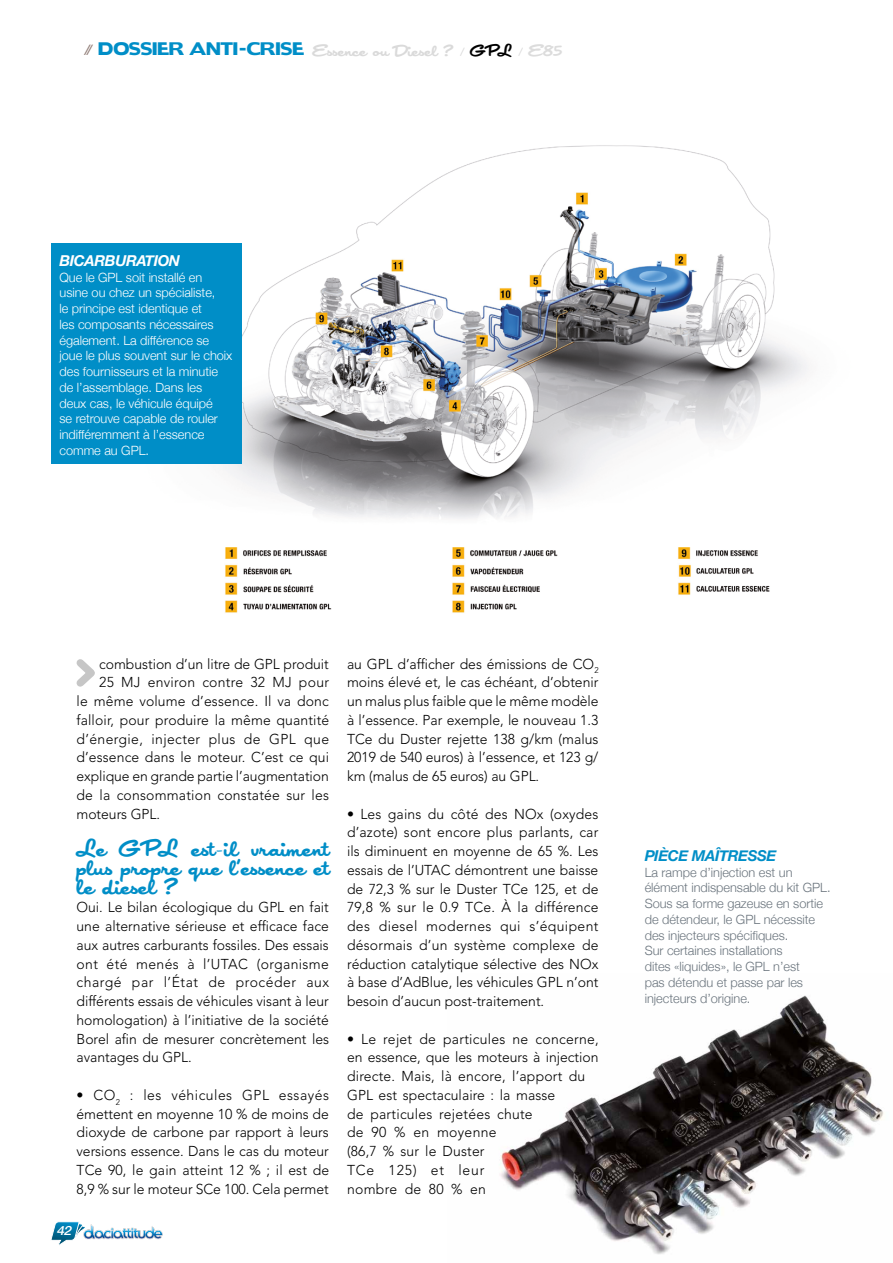
<style>
.page{position:relative;width:893px;height:1263px;background:#fff}
.page>*{position:absolute;margin:0;border:0;box-sizing:border-box;transform-origin:0 0}
.t1{font:25.5px/18.8px "Japan";letter-spacing:-.005em;color:#008ec7;text-align:justify}
.t2{font:18px "Dorado Headline";letter-spacing:-.085em;color:#008ec7;scale:.9 1}
.t3{font:italic 700 15px "Helvetica Neue";letter-spacing:-.03em;color:#008ec7}
.t4{font:italic 700 15px "Helvetica Neue";letter-spacing:-.03em;color:#fff}
.t5{font:300 14.25px/18.8px "Avenir";letter-spacing:.005em;color:#000;text-align:justify}
.t6{font:300 14.25px "Avenir";letter-spacing:.025em;color:#000}
.t7{font:300 12.75px/15.8px "Helvetica Neue";letter-spacing:-.005em;color:#fff}
.t8{font:300 12.75px/15.8px "Helvetica Neue";letter-spacing:-.005em;color:#6a747d}
.t9{font:italic 500 12.6px "Helvetica Neue";color:#fff;scale:1.11 1}
.s1{font-family:"DIN Medium";font-style:italic;font-size:12px;color:#8f7b75}
.s2{font-family:"Japan";color:#dadada}
.s3{font-family:"Just Me Again Down Here";color:#dadada}
.s4{font-family:"Japan";color:#000}
.s5{font-family:"Japan";color:#dcdcdc}
.s6{font-family:"Just Me Again Down Here"}
</style>
<div class="page">
<svg style="left:51px;top:1221px;width:30px;height:24px"></svg>
<img style="left:81px;top:1224px;width:82px;height:16px">
<img style="left:500px;top:995px;width:384px;height:259px">
<img style="left:122px;top:145px;width:687px;height:468px">
<svg style="left:76px;top:659px;width:19px;height:28px"></svg>
<div style="left:51px;top:243px;width:190px;height:220px;background:#008ec7"></div>
<p class="t2" style="left:85px;top:34px;width:531px"><span class="s1">//</span> DOSSIER ANTI-CRISE <span class="s2">Essence ou Diesel ?</span> <span class="s3">/</span> <span class="s4">GPL</span> <span class="s3">/</span> <span class="s5">E85</span></p>
<p class="t4" style="left:60px;top:251px;width:122px">BICARBURATION</p>
<p class="t7" style="left:60px;top:269px;width:174px">Que le GPL soit installé en usine ou chez un spécialiste,<br>le principe est identique et<br>les composants nécessaires également. La différence se joue le plus souvent sur le choix des fournisseurs et la minutie de l’assemblage. Dans les<br>deux cas, le véhicule équipé<br>se retrouve capable de rouler indifféremment à l’essence comme au GPL.</p>
<p class="t5" style="left:99px;top:654px;width:231px">combustion d’un litre de GPL produit</p>
<p class="t5" style="left:99px;top:673px;width:231px">25 MJ environ contre 32 MJ pour</p>
<p class="t5" style="left:77px;top:692px;width:254px">le même volume d’essence. Il va donc</p>
<p class="t5" style="left:77px;top:710px;width:254px">falloir, pour produire la même quantité</p>
<p class="t6" style="left:77px;top:730px;width:254px">d’énergie, injecter plus de GPL que</p>
<p class="t5" style="left:77px;top:748px;width:254px">d’essence dans le moteur. C’est ce qui</p>
<p class="t5" style="left:77px;top:767px;width:254px">explique en grande partie l’augmentation</p>
<p class="t5" style="left:77px;top:785px;width:254px">de la consommation constatée sur les</p>
<p class="t5" style="left:77px;top:804px;width:85px">moteurs GPL.</p>
<h1 class="t1" style="left:77px;top:838px;width:254px">Le GPL est<span class="s6">-</span>il vraiment plus propre que l'essence et le diesel ?</h1>
<p class="t5" style="left:77px;top:898px;width:254px">Oui. Le bilan écologique du GPL en fait une alternative sérieuse et efficace face aux autres carburants fossiles. Des essais ont été menés à l’UTAC (organisme chargé par l’État de procéder aux différents essais de véhicules visant à leur homologation) à l’initiative de la société Borel afin de mesurer concrètement les avantages du GPL.</p>
<p class="t5" style="left:77px;top:1085px;width:254px">• CO<sub>2</sub> : les véhicules GPL essayés émettent en moyenne 10 % de moins de dioxyde de carbone par rapport à leurs versions essence. Dans le cas du moteur TCe 90, le gain atteint 12 % ; il est de 8,9 % sur le moteur SCe 100. Cela permet</p>
<p class="t9" style="left:56px;top:1223px;width:17px">42</p>
<p class="t5" style="left:347px;top:654px;width:253px">au GPL d’afficher des émissions de CO<sub>2 </sub>moins élevé et, le cas échéant, d’obtenir un malus plus faible que le même modèle à l’essence. Par exemple, le nouveau 1.3<br>TCe du Duster rejette 138 g/km (malus 2019 de 540 euros) à l’essence, et 123 g/ km (malus de 65 euros) au GPL.</p>
<p class="t5" style="left:347px;top:804px;width:253px">• Les gains du côté des NOx (oxydes d’azote) sont encore plus parlants, car ils diminuent en moyenne de 65 %. Les essais de l’UTAC démontrent une baisse de 72,3 % sur le Duster TCe 125, et de 79,8 % sur le 0.9 TCe. À la différence des diesel modernes qui s’équipent désormais d’un système complexe de réduction catalytique sélective des NOx à base d’AdBlue, les véhicules GPL n’ont besoin d’aucun post-traitement.</p>
<p class="t5" style="left:347px;top:1029px;width:253px;text-align:left">• Le rejet de particules ne concerne, en essence, que les moteurs à injection directe. Mais, là encore, l’apport du<br>GPL est spectaculaire : la masse<br>de particules rejetées chute<br>de 90 % en moyenne<br>(86,7 % sur le Duster<br>TCe 125) et leur<br>nombre de 80 % en</p>
<p class="t3" style="left:645px;top:846px;width:133px">PIÈCE MAÎTRESSE</p>
<p class="t8" style="left:645px;top:864px;width:187px">La rampe d’injection est un élément indispensable du kit GPL.<br>Sous sa forme gazeuse en sortie de détendeur, le GPL nécessite des injecteurs spécifiques.<br>Sur certaines installations<br>dites «liquides», le GPL n’est<br>pas détendu et passe par les injecteurs d’origine.</p>
</div>
